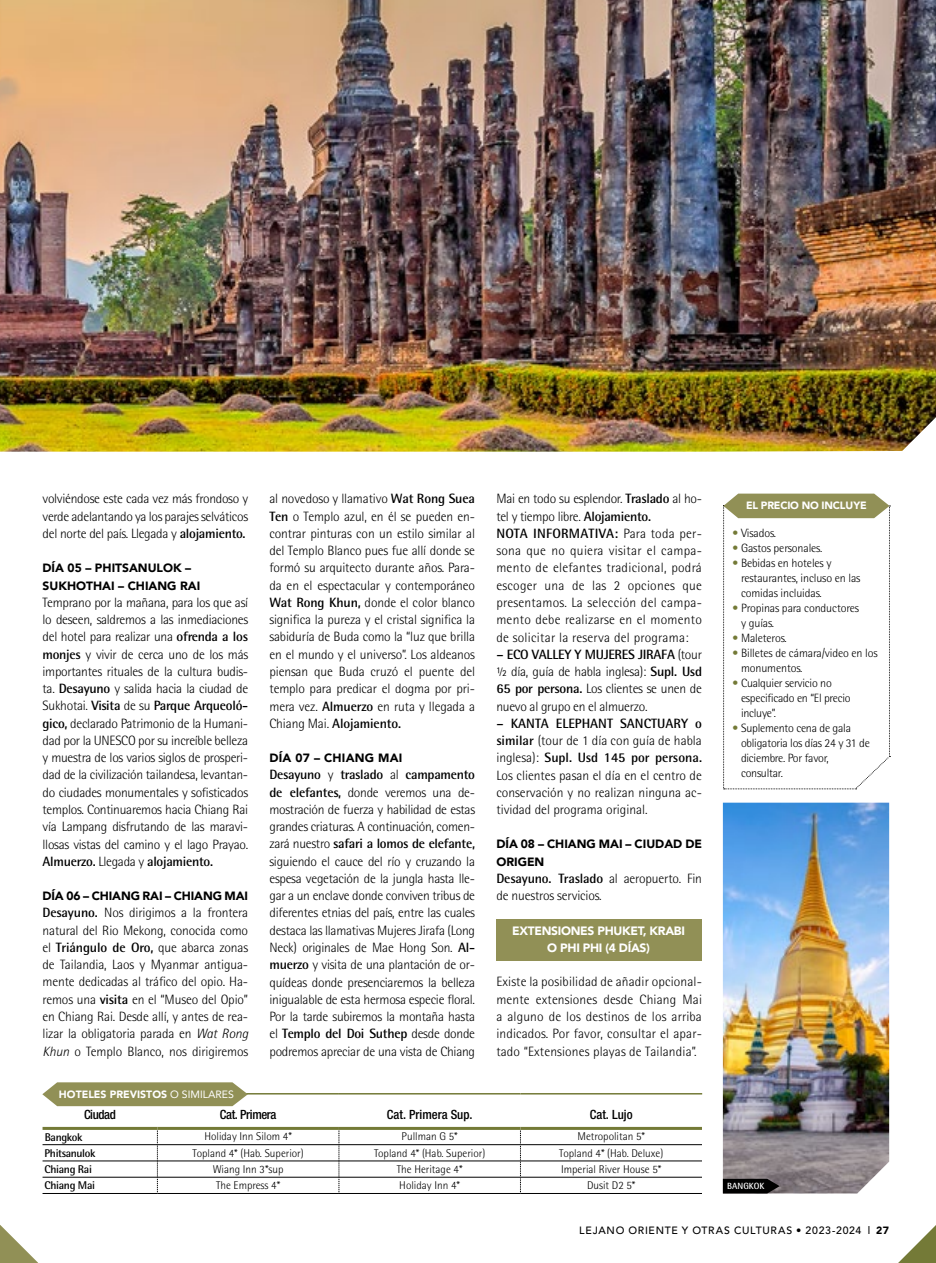
<style>
.page{position:relative;width:936px;height:1263px;background:#fff}
.page>*{position:absolute;margin:0;border:0;box-sizing:border-box;transform-origin:0 0}
.t1{font:300 13.5px/17.2px "Rotis Semi Sans Std";letter-spacing:-.01em;color:#000;text-align:justify}
.t2{font:300 13.5px/17.2px "Rotis Semi Sans Std";letter-spacing:.02em;color:#000}
.t3{font:500 condensed 12.75px "Helvetica Neue LT Std";letter-spacing:-.005em;color:#000}
.t4{font:500 condensed 12.75px "Helvetica Neue LT Std";letter-spacing:-.03em;color:#000}
.t5{font:300 12px/15px "Rotis Semi Sans Std";letter-spacing:-.01em;color:#000}
.t6{font:900 12px/17.2px "Avenir";color:#000}
.t7{font:900 12px/16.5px "Avenir LT Std";letter-spacing:-.025em;color:#fff;text-align:center}
.t8{font:900 12px "Avenir";letter-spacing:.02em;color:#000}
.t9{font:300 11.25px "Rotis Semi Sans Std";color:#000}
.t10{font:700 11.25px "Rotis Semi Sans Std";letter-spacing:-.03em;color:#000}
.t11{font:500 10.5px "Avenir LT Std";letter-spacing:.07em;color:#000}
.t12{font:900 10.5px "Avenir LT Std";color:#fff}
.t13{font:900 10.5px "Avenir LT Std";letter-spacing:-.02em;color:#fff}
.t14{font:700 9px "Rotis Semi Sans Std";color:#fff}
.s1{font-weight:700}
.s2{font-style:italic}
.s3{font-weight:400}
.s4{color:#747a37}
.s5{font-weight:900}
</style>
<div class="page">
<svg style="left:898px;top:1226px;width:37px;height:37px"></svg>
<svg style="left:0;top:1225px;width:38px;height:38px"></svg>
<img style="left:0;top:0;width:935px;height:452px">
<img style="left:722px;top:803px;width:167px;height:390px">
<svg style="left:722px;top:1179px;width:57px;height:14px"></svg>
<hr style="left:43px;top:1144px;width:114px;height:1px;background:#000">
<hr style="left:43px;top:1161px;width:114px;height:1px;background:#000">
<hr style="left:43px;top:1177px;width:114px;height:1px;background:#000">
<svg style="left:338px;top:1130px;width:1px;height:63px"></svg>
<svg style="left:157px;top:1130px;width:1px;height:63px"></svg>
<hr style="left:157px;top:1144px;width:182px;height:1px;background:#000">
<hr style="left:339px;top:1144px;width:181px;height:1px;background:#000">
<hr style="left:520px;top:1144px;width:182px;height:1px;background:#000">
<hr style="left:157px;top:1161px;width:182px;height:1px;background:#000">
<hr style="left:339px;top:1161px;width:181px;height:1px;background:#000">
<hr style="left:520px;top:1161px;width:182px;height:1px;background:#000">
<hr style="left:157px;top:1177px;width:182px;height:1px;background:#000">
<hr style="left:339px;top:1177px;width:181px;height:1px;background:#000">
<hr style="left:520px;top:1177px;width:182px;height:1px;background:#000">
<hr style="left:157px;top:1093px;width:182px;height:1px;background:#747a37">
<hr style="left:339px;top:1093px;width:181px;height:1px;background:#747a37">
<hr style="left:520px;top:1093px;width:182px;height:1px;background:#747a37">
<svg style="left:520px;top:1130px;width:1px;height:63px"></svg>
<hr style="left:43px;top:1127px;width:114px;height:3px;background:#747a37">
<hr style="left:157px;top:1127px;width:182px;height:3px;background:#747a37">
<hr style="left:339px;top:1127px;width:181px;height:3px;background:#747a37">
<hr style="left:520px;top:1127px;width:182px;height:3px;background:#747a37">
<hr style="left:43px;top:1193px;width:114px;height:1px;background:#000">
<hr style="left:157px;top:1193px;width:182px;height:1px;background:#000">
<hr style="left:339px;top:1193px;width:181px;height:1px;background:#000">
<hr style="left:520px;top:1193px;width:182px;height:1px;background:#000">
<div style="left:496px;top:919px;width:205px;height:41px;background:#919056"></div>
<svg style="left:42px;top:1082px;width:206px;height:24px;background:#9a9964"></svg>
<svg style="left:722px;top:417px;width:213px;height:372px"></svg>
<p class="t1" style="left:43px;top:490px;width:207px">volviéndose este cada vez más frondoso y verde adelantando ya los parajes selváticos del norte del país. Llegada y <span class="s1">alojamiento.</span></p>
<p class="t6" style="left:43px;top:559px;width:159px">DÍA 05 – PHITSANULOK –<br>SUKHOTHAI – CHIANG RAI</p>
<p class="t1" style="left:43px;top:594px;width:207px">Temprano por la mañana, para los que así lo deseen, saldremos a las inmediaciones del hotel para realizar una <span class="s1">ofrenda a los monjes</span> y vivir de cerca uno de los más importantes rituales de la cultura budis&shy;ta. <span class="s1">Desayuno</span> y salida hacia la ciudad de Sukhotai. <span class="s1">Visita</span> de su <span class="s1">Parque Arqueoló&shy;gico,</span> declarado Patrimonio de la Humani&shy;dad por la UNESCO por su increíble belleza y muestra de los varios siglos de prosperi&shy;dad de la civilización tailandesa, levantan&shy;do ciudades monumentales y sofisticados templos. Continuaremos hacia Chiang Rai vía Lampang disfrutando de las maravi&shy;llosas vistas del camino y el lago Prayao.<br><span class="s1">Almuerzo.</span> Llegada y <span class="s1">alojamiento.</span></p>
<p class="t6" style="left:43px;top:887px;width:207px">DÍA 06 – CHIANG RAI – CHIANG MAI</p>
<p class="t1" style="left:43px;top:904px;width:207px"><span class="s1">Desayuno.</span> Nos dirigimos a la frontera natural del Rio Mekong, conocida como el <span class="s1">Triángulo de Oro,</span> que abarca zonas de Tailandia, Laos y Myanmar antigua&shy;mente dedicadas al tráfico del opio. Ha&shy;remos una <span class="s1">visita</span> en el “Museo del Opio” en Chiang Rai. Desde allí, y antes de rea&shy;lizar la obligatoria parada en <span class="s2">Wat Rong Khun</span> o Templo Blanco, nos dirigiremos</p>
<p class="t12" style="left:59px;top:1088px;width:176px">HOTELES PREVISTOS <span class="s3">O SIMILARES</span></p>
<p class="t1" style="left:269px;top:490px;width:207px">al novedoso y llamativo <span class="s1">Wat Rong Suea Ten</span> o Templo azul, en él se pueden en&shy;contrar pinturas con un estilo similar al del Templo Blanco pues fue allí donde se formó su arquitecto durante años. Para&shy;da en el espectacular y contemporáneo <span class="s1">Wat Rong Khun,</span> donde el color blanco significa la pureza y el cristal significa la sabiduría de Buda como la “luz que brilla en el mundo y el universo”. Los aldeanos piensan que Buda cruzó el puente del templo para predicar el dogma por pri&shy;mera vez. <span class="s1">Almuerzo</span> en ruta y llegada a Chiang Mai. <span class="s1">Alojamiento.</span></p>
<p class="t8" style="left:269px;top:748px;width:134px">DÍA 07 – CHIANG MAI</p>
<p class="t1" style="left:269px;top:766px;width:207px"><span class="s1">Desayuno</span> y <span class="s1">traslado</span> al <span class="s1">campamento de elefantes,</span> donde veremos una de&shy;mostración de fuerza y habilidad de estas grandes criaturas. A continuación, comen&shy;zará nuestro <span class="s1">safari a lomos de elefante, </span>siguiendo el cauce del río y cruzando la espesa vegetación de la jungla hasta lle&shy;gar a un enclave donde conviven tribus de diferentes etnias del país, entre las cuales destaca las llamativas Mujeres Jirafa (Long Neck) originales de Mae Hong Son. <span class="s1">Al&shy;muerzo</span> y visita de una plantación de or&shy;quídeas donde presenciaremos la belleza inigualable de esta hermosa especie floral.<br>Por la tarde subiremos la montaña hasta el <span class="s1">Templo del Doi Suthep</span> desde donde podremos apreciar de una vista de Chiang</p>
<p class="t2" style="left:496px;top:490px;width:207px">Mai en todo su esplendor. <span class="s1">Traslado</span> al ho&shy;tel y tiempo libre. <span class="s1">Alojamiento.<br>NOTA INFORMATIVA:</span> Para toda per&shy;sona que no quiera visitar el campa&shy;mento de elefantes tradicional, podrá escoger una de las 2 opciones que presentamos. La selección del campa&shy;mento debe realizarse en el momento de solicitar la reserva del programa:</p>
<p class="t1" style="left:496px;top:645px;width:207px"><span class="s1">– ECO VALLEY Y MUJERES JIRAFA</span> (tour ½ día, guía de habla inglesa): <span class="s1">Supl. Usd 65 por persona.</span> Los clientes se unen de nuevo al grupo en el almuerzo.</p>
<p class="t1" style="left:496px;top:714px;width:207px"><span class="s1">– KANTA ELEPHANT SANCTUARY o similar</span> (tour de 1 día con guía de habla inglesa): <span class="s1">Supl. Usd 145 por persona.<br></span>Los clientes pasan el día en el centro de conservación y no realizan ninguna ac&shy;tividad del programa original.</p>
<p class="t6" style="left:496px;top:835px;width:207px">DÍA 08 – CHIANG MAI – CIUDAD DE<br>ORIGEN</p>
<p class="t1" style="left:496px;top:870px;width:207px"><span class="s1">Desayuno. Traslado</span> al aeropuerto. Fin de nuestros servicios.</p>
<p class="t7" style="left:512px;top:923px;width:174px">EXTENSIONES PHUKET, KRABI<br>O PHI PHI (4 DÍAS)</p>
<p class="t1" style="left:496px;top:973px;width:207px">Existe la posibilidad de añadir opcional&shy;mente extensiones desde Chiang Mai a alguno de los destinos de los arriba indicados. Por favor, consultar el apar&shy;tado “Extensiones playas de Tailandia”.</p>
<p class="t3" style="left:84px;top:1106px;width:33px">Ciudad</p>
<p class="t4" style="left:220px;top:1106px;width:58px">Cat. Primera</p>
<p class="t3" style="left:387px;top:1106px;width:87px">Cat. Primera Sup.</p>
<p class="t3" style="left:590px;top:1106px;width:44px">Cat. Lujo</p>
<p class="t10" style="left:45px;top:1130px;width:40px">Bangkok</p>
<p class="t9" style="left:204px;top:1130px;width:89px">Holiday Inn Silom 4*</p>
<p class="t9" style="left:401px;top:1130px;width:58px">Pullman G 5*</p>
<p class="t9" style="left:577px;top:1130px;width:69px">Metropolitan 5*</p>
<p class="t10" style="left:45px;top:1146px;width:52px">Phitsanulok</p>
<p class="t9" style="left:192px;top:1146px;width:113px">Topland 4* (Hab. Superior)</p>
<p class="t9" style="left:374px;top:1146px;width:113px">Topland 4* (Hab. Superior)</p>
<p class="t9" style="left:559px;top:1146px;width:105px">Topland 4* (Hab. Deluxe)</p>
<p class="t10" style="left:45px;top:1162px;width:49px">Chiang Rai</p>
<p class="t9" style="left:213px;top:1163px;width:72px">Wiang Inn 3*sup</p>
<p class="t9" style="left:397px;top:1163px;width:67px">The Heritage 4*</p>
<p class="t9" style="left:561px;top:1163px;width:102px">Imperial River House 5*</p>
<p class="t10" style="left:45px;top:1178px;width:52px">Chiang Mai</p>
<p class="t9" style="left:216px;top:1179px;width:66px">The Empress 4*</p>
<p class="t9" style="left:399px;top:1179px;width:62px">Holiday Inn 4*</p>
<p class="t9" style="left:587px;top:1179px;width:50px">Dusit D2 5*</p>
<p class="t13" style="left:746px;top:499px;width:122px">EL PRECIO NO INCLUYE</p>
<p class="t5" style="left:732px;top:525px;width:45px"><span class="s4">•</span> Visados.</p>
<p class="t5" style="left:732px;top:540px;width:91px"><span class="s4">•</span> Gastos personales.</p>
<p class="t5" style="left:741px;top:555px;width:121px;text-indent:-9px"><span class="s4">•</span> Bebidas en hoteles y restaurantes, incluso en las comidas incluidas.</p>
<p class="t5" style="left:741px;top:600px;width:120px;text-indent:-9px"><span class="s4">•</span> Propinas para conductores y guías.</p>
<p class="t5" style="left:732px;top:630px;width:56px"><span class="s4">•</span> Maleteros.</p>
<p class="t5" style="left:741px;top:645px;width:138px;text-indent:-9px"><span class="s4">•</span> Billetes de cámara/video en los monumentos.</p>
<p class="t5" style="left:741px;top:675px;width:111px;text-indent:-9px"><span class="s4">•</span> Cualquier servicio no especificado en “El precio incluye”.</p>
<p class="t5" style="left:741px;top:720px;width:130px;text-indent:-9px"><span class="s4">•</span> Suplemento cena de gala obligatoria los días 24 y 31 de diciembre. Por favor, consultar.</p>
<p class="t14" style="left:727px;top:1181px;width:39px">BANGKOK</p>
<p class="t11" style="left:579px;top:1224px;width:311px">LEJANO ORIENTE Y OTRAS CULTURAS • 2023-2024 l <span class="s5">27</span></p>
</div>
